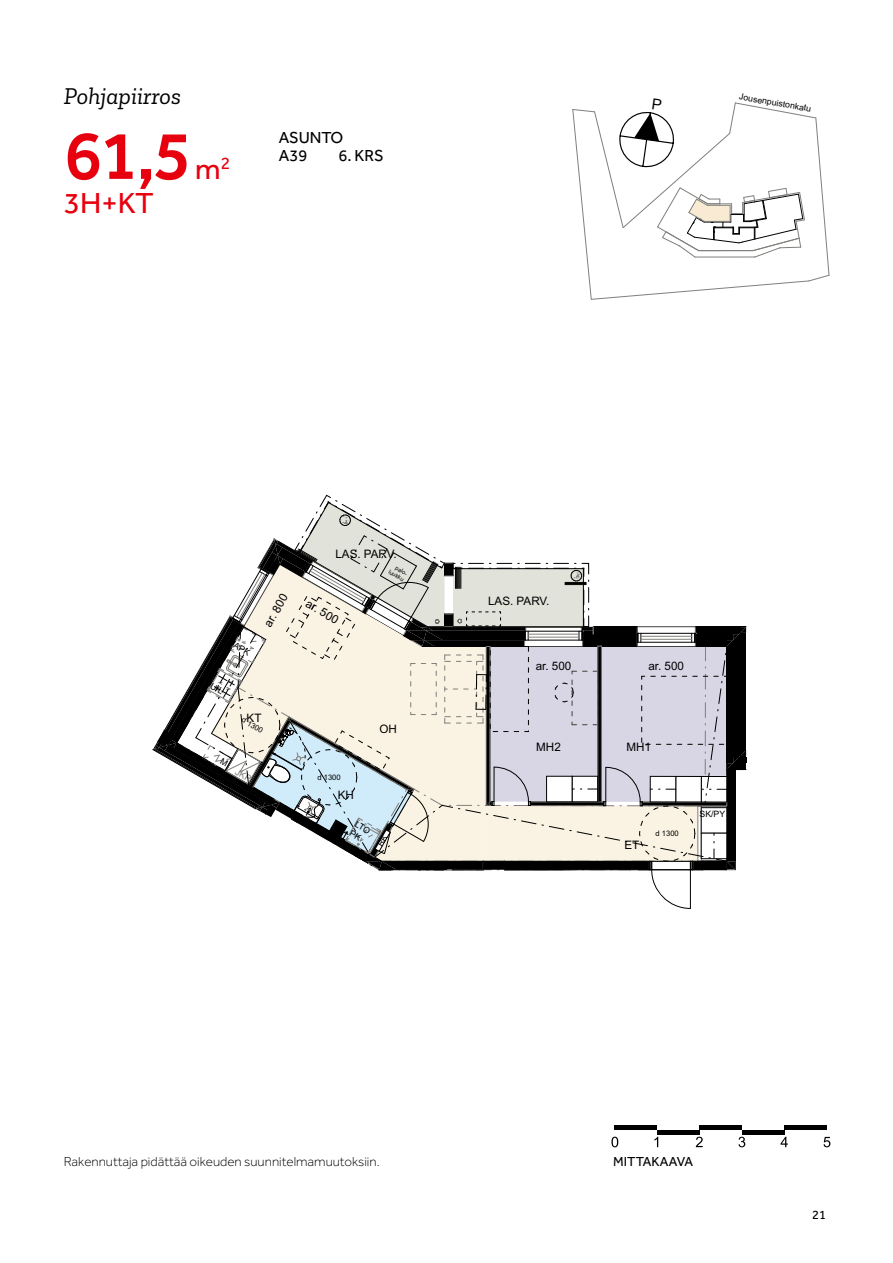
<style>
.page{position:relative;width:893px;height:1263px;background:#fff}
.page>*{position:absolute;margin:0;border:0;box-sizing:border-box;transform-origin:0 0}
.Otsikko{font:500 70.5px "Effra";color:#e7000e}
.Otsikko-2{font:30px "Effra";color:#e7000e}
.Otsikko_Zilla_italic{font:italic 24px "Zilla Slab";color:#000}
.Otsikko-3{font:16.5px/18px "Effra";color:#000}
.Otsikko-4{font:300 13.5px "Effra";color:#000}
.Otsikko-5{font:13.5px "Effra";letter-spacing:.01em;color:#000}
.t1{font:12.75px "Effra";color:#000}
.t2{font:11.7px "Arial";color:#000}
.t3{font:8.7px/10.5px "Arial";color:#000}
.t4{font:7.65px "Arial";color:#000}
.t5{font:5.85px/6.8px "Arial";color:#000;text-align:right}
</style>
<div class="page">
<div style="left:614px;top:1125px;width:43px;height:5px;background:#000"></div>
<hr style="left:657px;top:1130px;width:42px;height:4px;background:#000">
<div style="left:699px;top:1125px;width:43px;height:5px;background:#000"></div>
<hr style="left:742px;top:1130px;width:42px;height:4px;background:#000">
<div style="left:784px;top:1125px;width:43px;height:5px;background:#000"></div>
<svg style="left:611px;top:1137px;width:7px;height:10px"></svg>
<svg style="left:654px;top:1137px;width:4px;height:10px"></svg>
<svg style="left:696px;top:1137px;width:7px;height:10px"></svg>
<svg style="left:738px;top:1137px;width:7px;height:10px"></svg>
<svg style="left:781px;top:1137px;width:7px;height:10px"></svg>
<svg style="left:823px;top:1137px;width:7px;height:10px"></svg>
<svg style="left:152px;top:495px;width:594px;height:414px"></svg>
<svg style="left:572px;top:102px;width:257px;height:198px"></svg>
<p class="Otsikko_Zilla_italic" style="left:64px;top:83px;width:119px">Pohjapiirros</p>
<p class="Otsikko" style="left:64px;top:113px;width:130px">61,5</p>
<p class="Otsikko-2" style="left:64px;top:186px;width:92px">3H+KT</p>
<p class="Otsikko-2" style="left:195px;top:151px;width:37px">m<sup>2</sup></p>
<p class="Otsikko-3" style="left:279px;top:128px;width:66px">ASUNTO<br>A39</p>
<p class="Otsikko-3" style="left:338px;top:146px;width:47px">6. KRS</p>
<p class="t3" style="left:740px;top:91px;width:74px;rotate:10deg">Jousenpuistonkatu</p>
<p class="t2" style="left:260px;top:622px;width:37px;rotate:-60deg">ar. 800</p>
<p class="t2" style="left:335px;top:546px;width:63px">LAS. PARV.</p>
<p class="t2" style="left:311px;top:596px;width:37px;rotate:30deg">ar. 500</p>
<p class="t5" style="left:394px;top:562px;width:19px;rotate:30deg">palo&shy;luukku</p>
<p class="t2" style="left:247px;top:710px;width:16px">KT</p>
<p class="t4" style="left:245px;top:714px;width:25px;rotate:30deg">d 1300</p>
<p class="t2" style="left:380px;top:721px;width:19px">OH</p>
<p class="t4" style="left:318px;top:772px;width:25px">d 1300</p>
<p class="t2" style="left:338px;top:787px;width:18px">KH</p>
<p class="t3" style="left:358px;top:819px;width:18px;rotate:30deg">LTO<br>PK</p>
<p class="t2" style="left:488px;top:592px;width:63px">LAS. PARV.</p>
<p class="t2" style="left:536px;top:658px;width:37px">ar. 500</p>
<p class="t2" style="left:648px;top:658px;width:37px">ar. 500</p>
<p class="t2" style="left:536px;top:739px;width:26px">MH2</p>
<p class="t2" style="left:626px;top:739px;width:26px">MH1</p>
<p class="t2" style="left:624px;top:836px;width:16px">ET</p>
<p class="t4" style="left:656px;top:828px;width:25px">d 1300</p>
<p class="t3" style="left:699px;top:809px;width:27px">SK/PY</p>
<p class="Otsikko-4" style="left:64px;top:1153px;width:317px">Rakennuttaja pidättää oikeuden suunnitelmamuutoksiin.</p>
<p class="Otsikko-5" style="left:613px;top:1153px;width:82px">MITTAKAAVA</p>
<p class="t1" style="left:812px;top:1207px;width:15px">21</p>
</div>
